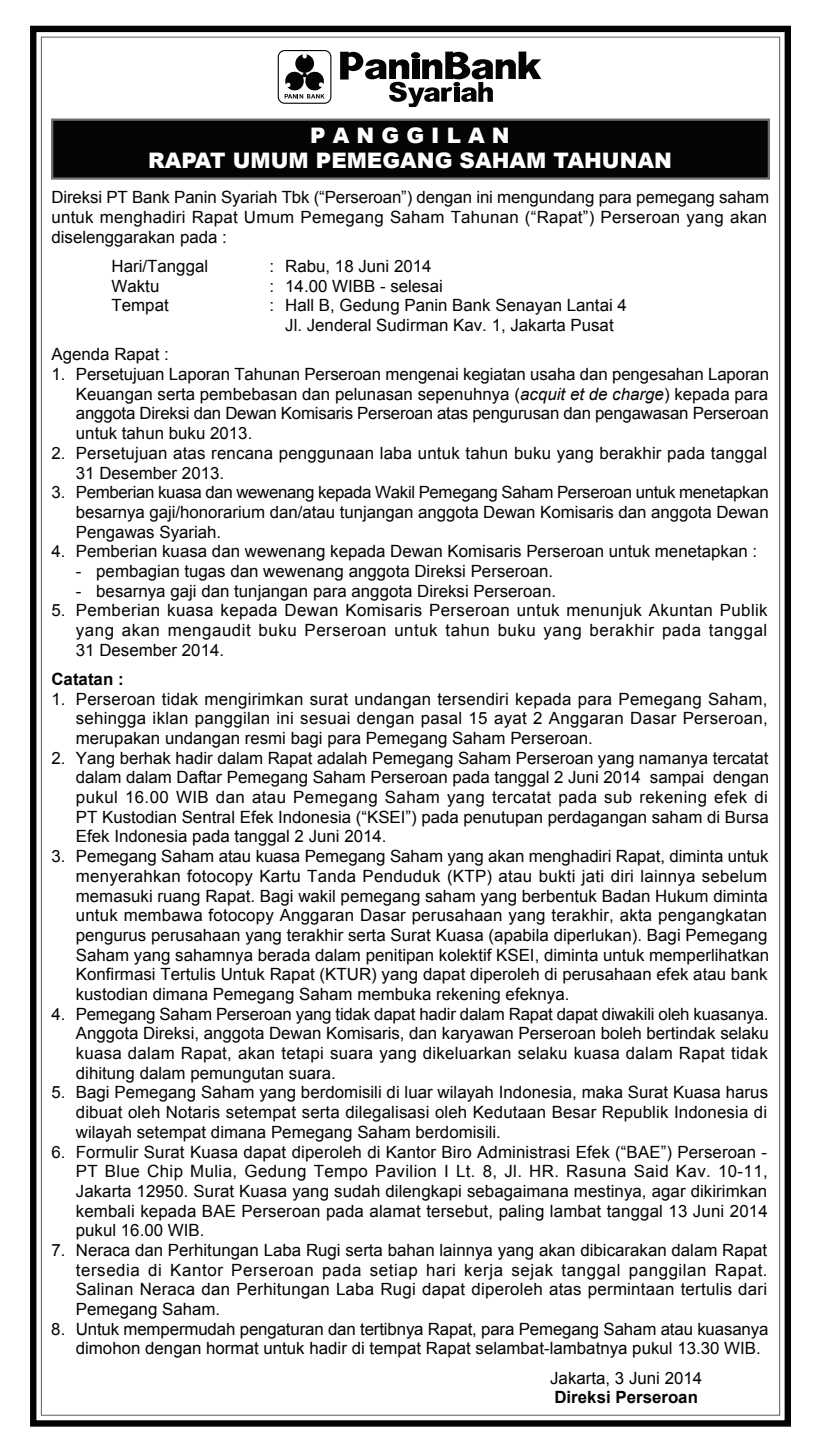
<style>
.page{position:relative;width:815px;height:1447px;background:#fff}
.page>*{position:absolute;margin:0;border:0;box-sizing:border-box;transform-origin:0 0}
.t1{font:900 21.38px/24.3px "Arial";color:#fff;text-align:center}
.t2{font:16.88px/19.8px "Arial";color:#040503;text-align:justify}
.t3{font:700 16.88px "Arial";color:#040503}
.s1{font-style:italic}
</style>
<div class="page">
<div style="left:30px;top:26px;width:761px;height:1400px;border:6px solid #040503"></div>
<div style="left:51px;top:118px;width:719px;height:62px;background:#040503;border:2px solid #706f6e"></div>
<div style="left:278px;top:50px;width:53px;height:54px;border:1px solid #040503;border-radius:6px"></div>
<svg style="left:284px;top:54px;width:41px;height:44px"></svg>
<svg style="left:340px;top:52px;width:201px;height:55px"></svg>
<p class="t1" style="left:148px;top:123px;width:525px">P A N G G I L A N<br>RAPAT UMUM PEMEGANG SAHAM TAHUNAN</p>
<p class="t2" style="left:51px;top:188px;width:719px">Direksi PT Bank Panin Syariah Tbk (“Perseroan”) dengan ini mengundang para pemegang saham untuk menghadiri Rapat Umum Pemegang Saham Tahunan (“Rapat”) Perseroan yang akan diselenggarakan pada :</p>
<p class="t2" style="left:111px;top:256px;width:98px">Hari/Tanggal</p>
<p class="t2" style="left:269px;top:256px;width:163px">: Rabu, 18 Juni 2014</p>
<p class="t2" style="left:111px;top:276px;width:49px">Waktu</p>
<p class="t2" style="left:269px;top:276px;width:175px">: 14.00 WIBB - selesai</p>
<p class="t2" style="left:111px;top:296px;width:59px">Tempat</p>
<p class="t2" style="left:269px;top:296px;width:359px;text-align:center">: Hall B, Gedung Panin Bank Senayan Lantai 4<br>Jl. Jenderal Sudirman Kav. 1, Jakarta Pusat</p>
<p class="t2" style="left:51px;top:345px;width:119px">Agenda Rapat :</p>
<p class="t2" style="left:76px;top:364px;width:694px;text-indent:-24px">1. Persetujuan Laporan Tahunan Perseroan mengenai kegiatan usaha dan pengesahan Laporan Keuangan serta pembebasan dan pelunasan sepenuhnya (<span class="s1">acquit et de charge</span>) kepada para anggota Direksi dan Dewan Komisaris Perseroan atas pengurusan dan pengawasan Perseroan untuk tahun buku 2013.</p>
<p class="t2" style="left:76px;top:443px;width:692px;text-indent:-24px">2. Persetujuan atas rencana penggunaan laba untuk tahun buku yang berakhir pada tanggal<br>31 Desember 2013.</p>
<p class="t2" style="left:76px;top:482px;width:694px;text-indent:-24px">3. Pemberian kuasa dan wewenang kepada Wakil Pemegang Saham Perseroan untuk menetapkan besarnya gaji/honorarium dan/atau tunjangan anggota Dewan Komisaris dan anggota Dewan Pengawas Syariah.</p>
<p class="t2" style="left:51px;top:542px;width:707px">4. Pemberian kuasa dan wewenang kepada Dewan Komisaris Perseroan untuk menetapkan :</p>
<p class="t2" style="left:76px;top:561px;width:479px">- pembagian tugas dan wewenang anggota Direksi Perseroan.</p>
<p class="t2" style="left:76px;top:581px;width:481px">- besarnya gaji dan tunjangan para anggota Direksi Perseroan.</p>
<p class="t2" style="left:76px;top:601px;width:693px;text-indent:-24px">5. Pemberian kuasa kepada Dewan Komisaris Perseroan untuk menunjuk Akuntan Publik yang akan mengaudit buku Perseroan untuk tahun buku yang berakhir pada tanggal 31 Desember 2014.</p>
<p class="t3" style="left:51px;top:668px;width:74px">Catatan :</p>
<p class="t2" style="left:76px;top:689px;width:693px;text-indent:-24px">1. Perseroan tidak mengirimkan surat undangan tersendiri kepada para Pemegang Saham, sehingga iklan panggilan ini sesuai dengan pasal 15 ayat 2 Anggaran Dasar Perseroan, merupakan undangan resmi bagi para Pemegang Saham Perseroan.</p>
<p class="t2" style="left:76px;top:748px;width:695px;text-indent:-24px">2. Yang berhak hadir dalam Rapat adalah Pemegang Saham Perseroan yang namanya tercatat dalam dalam Daftar Pemegang Saham Perseroan pada tanggal 2 Juni 2014 sampai dengan pukul 16.00 WIB dan atau Pemegang Saham yang tercatat pada sub rekening efek di PT Kustodian Sentral Efek Indonesia (“KSEI”) pada penutupan perdagangan saham di Bursa Efek Indonesia pada tanggal 2 Juni 2014.</p>
<p class="t2" style="left:76px;top:846px;width:695px;text-indent:-24px">3. Pemegang Saham atau kuasa Pemegang Saham yang akan menghadiri Rapat, diminta untuk menyerahkan fotocopy Kartu Tanda Penduduk (KTP) atau bukti jati diri lainnya sebelum memasuki ruang Rapat. Bagi wakil pemegang saham yang berbentuk Badan Hukum diminta untuk membawa fotocopy Anggaran Dasar perusahaan yang terakhir, akta pengangkatan pengurus perusahaan yang terakhir serta Surat Kuasa (apabila diperlukan). Bagi Pemegang Saham yang sahamnya berada dalam penitipan kolektif KSEI, diminta untuk memperlihatkan Konfirmasi Tertulis Untuk Rapat (KTUR) yang dapat diperoleh di perusahaan efek atau bank kustodian dimana Pemegang Saham membuka rekening efeknya.</p>
<p class="t2" style="left:76px;top:1004px;width:694px;text-indent:-24px">4. Pemegang Saham Perseroan yang tidak dapat hadir dalam Rapat dapat diwakili oleh kuasanya.<br>Anggota Direksi, anggota Dewan Komisaris, dan karyawan Perseroan boleh bertindak selaku kuasa dalam Rapat, akan tetapi suara yang dikeluarkan selaku kuasa dalam Rapat tidak dihitung dalam pemungutan suara.</p>
<p class="t2" style="left:76px;top:1083px;width:693px;text-indent:-24px">5. Bagi Pemegang Saham yang berdomisili di luar wilayah Indonesia, maka Surat Kuasa harus dibuat oleh Notaris setempat serta dilegalisasi oleh Kedutaan Besar Republik Indonesia di wilayah setempat dimana Pemegang Saham berdomisili.</p>
<p class="t2" style="left:76px;top:1142px;width:693px;text-indent:-24px">6. Formulir Surat Kuasa dapat diperoleh di Kantor Biro Administrasi Efek (“BAE”) Perseroan - PT Blue Chip Mulia, Gedung Tempo Pavilion I Lt. 8, Jl. HR. Rasuna Said Kav. 10-11, Jakarta 12950. Surat Kuasa yang sudah dilengkapi sebagaimana mestinya, agar dikirimkan kembali kepada BAE Perseroan pada alamat tersebut, paling lambat tanggal 13 Juni 2014 pukul 16.00 WIB.</p>
<p class="t2" style="left:76px;top:1240px;width:693px;text-indent:-24px">7. Neraca dan Perhitungan Laba Rugi serta bahan lainnya yang akan dibicarakan dalam Rapat tersedia di Kantor Perseroan pada setiap hari kerja sejak tanggal panggilan Rapat.<br>Salinan Neraca dan Perhitungan Laba Rugi dapat diperoleh atas permintaan tertulis dari Pemegang Saham.</p>
<p class="t2" style="left:76px;top:1319px;width:694px;text-indent:-24px">8. Untuk mempermudah pengaturan dan tertibnya Rapat, para Pemegang Saham atau kuasanya dimohon dengan hormat untuk hadir di tempat Rapat selambat-lambatnya pukul 13.30 WIB.</p>
<p class="t2" style="left:550px;top:1368px;width:153px">Jakarta, 3 Juni 2014</p>
<p class="t3" style="left:554px;top:1386px;width:145px">Direksi Perseroan</p>
</div>
